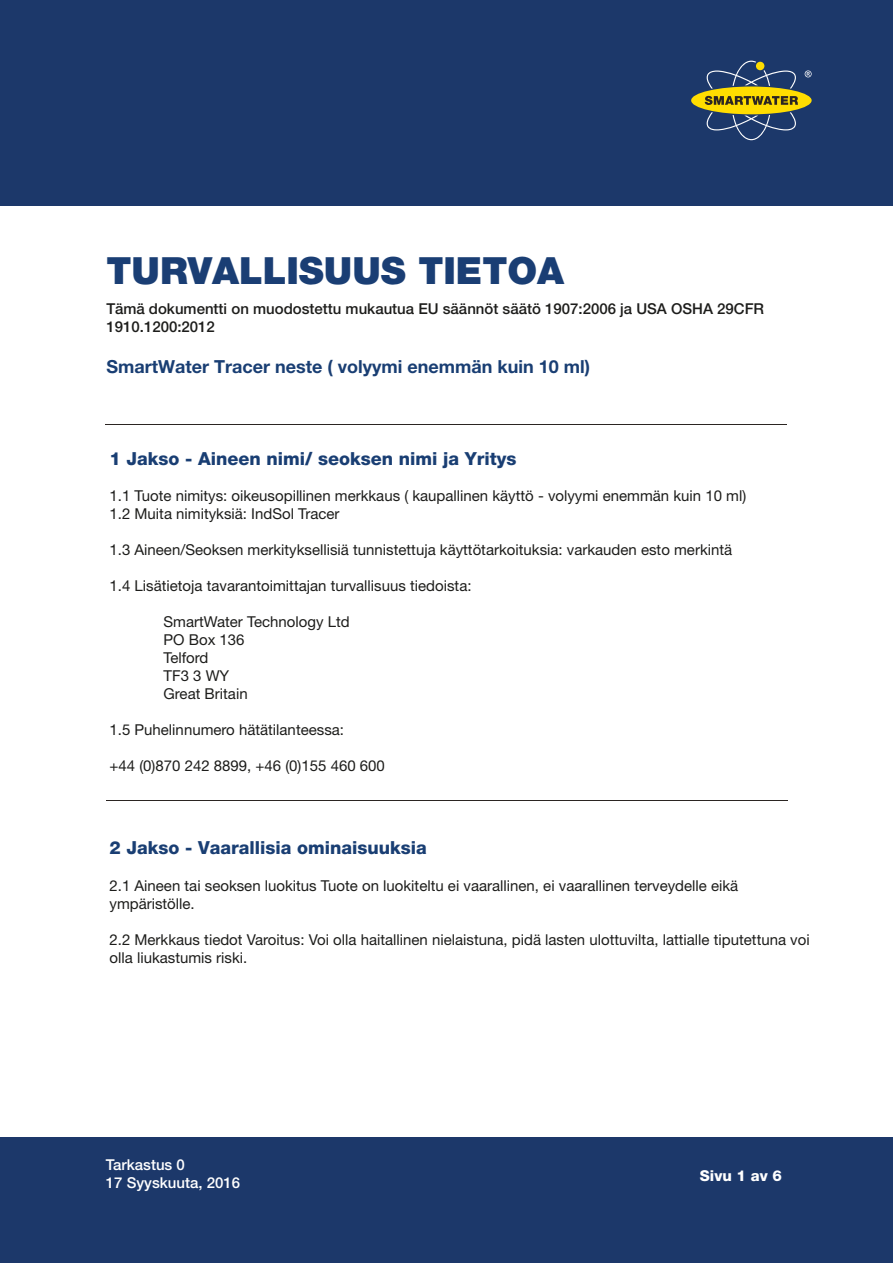
<style>
.page{position:relative;width:893px;height:1263px;background:#fff}
.page>*{position:absolute;margin:0;border:0;box-sizing:border-box;transform-origin:0 0}
.t1{font:900 37.5px "Helvetica Neue LT Std";color:#1a3e74}
.t2{font:800 18px "Helvetica Neue LT Std";color:#193e73}
.t3{font:700 18px "Helvetica Neue LT Std";color:#193e73}
.t4{font:15px/18px "Helvetica Neue LT Std";color:#1d1d1b}
.t5{font:500 15px/18px "Helvetica Neue LT Std";color:#1d1d1b}
.t6{font:500 15px/18px "Helvetica Neue LT Std";color:#fff}
.t7{font:800 15px "Helvetica Neue LT Std";color:#fff}
</style>
<div class="page">
<div style="left:0;top:1137px;width:893px;height:126px;background:#1c386a"></div>
<hr style="left:106px;top:800px;width:681px;height:1px;background:#2b2522">
<hr style="left:106px;top:424px;width:681px;height:1px;background:#2b2522">
<div style="left:0;top:0;width:893px;height:206px;background:#1c386a"></div>
<svg style="left:691px;top:60px;width:121px;height:81px"></svg>
<h1 class="t1" style="left:106px;top:248px;width:459px">TURVALLISUUS TIETOA</h1>
<p class="t5" style="left:106px;top:299px;width:659px">Tämä dokumentti on muodostettu mukautua EU säännöt säätö 1907:2006 ja USA OSHA 29CFR<br>1910.1200:2012</p>
<p class="t3" style="left:106px;top:355px;width:485px">SmartWater Tracer neste ( volyymi enemmän kuin 10 ml)</p>
<p class="t2" style="left:110px;top:448px;width:409px">1 Jakso - Aineen nimi/ seoksen nimi ja Yritys</p>
<p class="t4" style="left:110px;top:486px;width:638px">1.1 Tuote nimitys: oikeusopillinen merkkaus ( kaupallinen käyttö - volyymi enemmän kuin 10 ml)<br>1.2 Muita nimityksiä: IndSol Tracer</p>
<p class="t4" style="left:110px;top:540px;width:624px">1.3 Aineen/Seoksen merkityksellisiä tunnistettuja käyttötarkoituksia: varkauden esto merkintä</p>
<p class="t4" style="left:110px;top:576px;width:364px">1.4 Lisätietoja tavarantoimittajan turvallisuus tiedoista:</p>
<p class="t4" style="left:164px;top:612px;width:188px">SmartWater Technology Ltd<br>PO Box 136<br>Telford<br>TF3 3 WY<br>Great Britain</p>
<p class="t4" style="left:110px;top:720px;width:236px">1.5 Puhelinnumero hätätilanteessa:</p>
<p class="t4" style="left:110px;top:756px;width:277px">+44 (0)870 242 8899, +46 (0)155 460 600</p>
<p class="t2" style="left:110px;top:836px;width:319px">2 Jakso - Vaarallisia ominaisuuksia</p>
<p class="t4" style="left:110px;top:876px;width:630px">2.1 Aineen tai seoksen luokitus Tuote on luokiteltu ei vaarallinen, ei vaarallinen terveydelle eikä ympäristölle.</p>
<p class="t4" style="left:110px;top:930px;width:702px">2.2 Merkkaus tiedot Varoitus: Voi olla haitallinen nielaistuna, pidä lasten ulottuvilta, lattialle tiputettuna voi olla liukastumis riski.</p>
<p class="t6" style="left:106px;top:1155px;width:136px">Tarkastus 0<br>17 Syyskuuta, 2016</p>
<p class="t7" style="left:700px;top:1167px;width:83px">Sivu 1 av 6</p>
</div>
